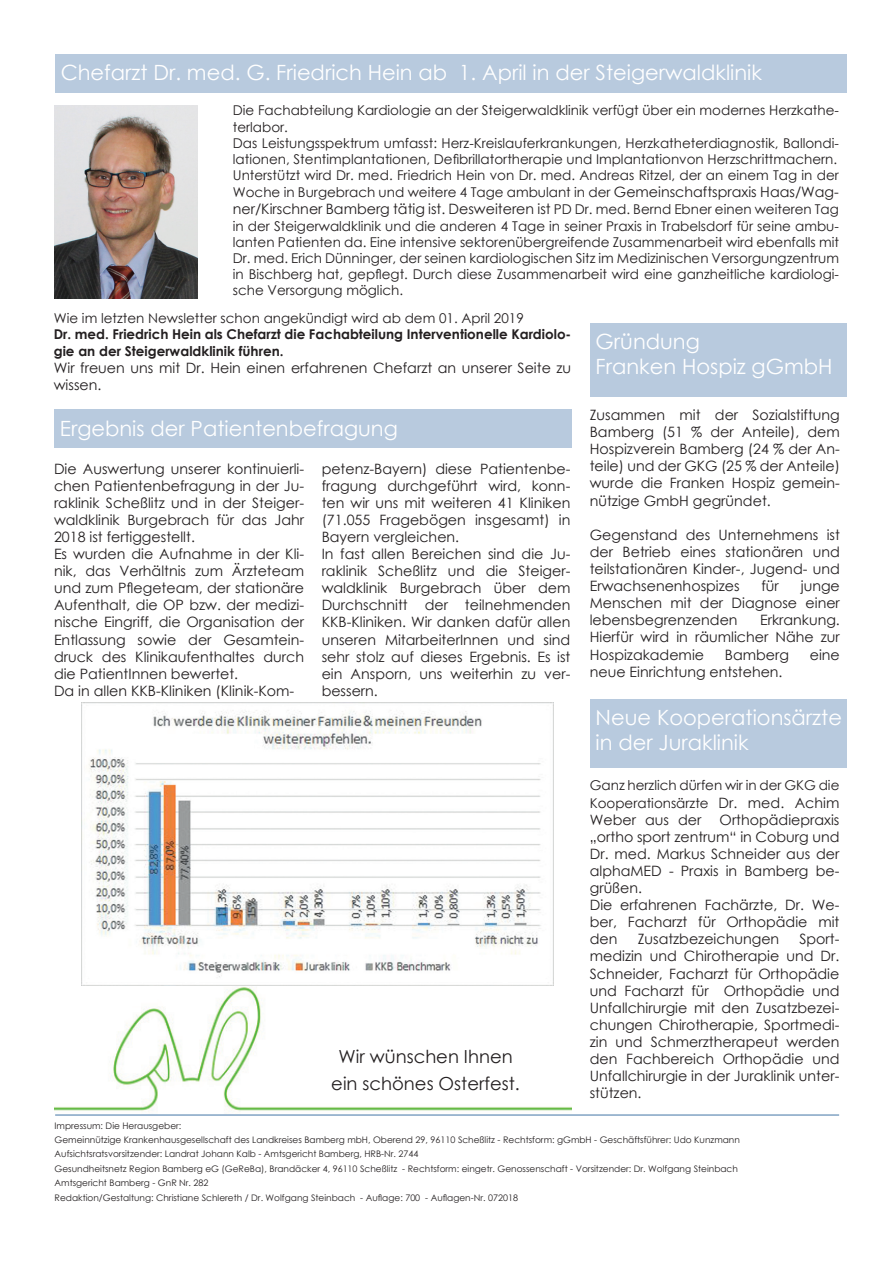
<style>
.page{position:relative;width:893px;height:1263px;background:#fff}
.page>*{position:absolute;margin:0;border:0;box-sizing:border-box;transform-origin:0 0}
.t1{font:21px/25.2px "Century Gothic";color:#fff}
.t2{font:18px/27px "Century Gothic";color:#231f20;text-align:center}
.t3{font:14.25px/17.1px "Century Gothic";color:#231f20;text-align:justify}
.t4{font:13.5px/16.4px "Century Gothic";color:#231f20}
.t5{font:700 13.5px/16.2px "Century Gothic";color:#231f20}
.t6{font:9px/14.4px "Century Gothic";color:#231f20}
.s1{font-size:14.25px}
.s2{font-size:13.5px}
</style>
<div class="page">
<img style="left:54px;top:984px;width:517px;height:128px">
<hr style="left:55px;top:1114px;width:784px;height:2px;background:#81a3c3">
<div style="left:590px;top:323px;width:256px;height:74px;background:#b8cade"></div>
<div style="left:590px;top:699px;width:256px;height:69px;background:#b8cade"></div>
<div style="left:55px;top:54px;width:791px;height:39px;background:#b8cade"></div>
<img style="left:54px;top:105px;width:143px;height:193px">
<div style="left:54px;top:409px;width:517px;height:39px;background:#b8cade"></div>
<img style="left:81px;top:703px;width:472px;height:283px">
<h1 class="t1" style="left:61px;top:60px;width:703px">Chefarzt Dr. med. G. Friedrich Hein ab 1. April in der Steigerwaldklinik</h1>
<p class="t4" style="left:233px;top:102px;width:608px">Die Fachabteilung Kardiologie an der Steigerwaldklinik verfügt über ein modernes Herzkathe&shy;terlabor.<br>Das Leistungsspektrum umfasst: Herz-Kreislauferkrankungen, Herzkatheterdiagnostik, Ballondi&shy;lationen, Stentimplantationen, Defibrillatortherapie und Implantationvon Herzschrittmachern.<br>Unterstützt wird Dr. med. Friedrich Hein von Dr. med. Andreas Ritzel, der an einem Tag in der Woche in Burgebrach und weitere 4 Tage ambulant in der <span class="s1">Gemeinschaftspraxis Haas/Wag-</span></p>
<p class="t3" style="left:233px;top:200px;width:608px">ner/Kirschner Bamberg tätig ist. Desweiteren ist <span class="s2">PD Dr. med. Bernd Ebner einen weiteren Tag</span></p>
<p class="t4" style="left:233px;top:217px;width:608px;text-align:justify">in der Steigerwaldklinik und die anderen 4 Tage in seiner Praxis in Trabelsdorf für seine ambu&shy;lanten Patienten da. Eine intensive sektorenübergreifende Zusammenarbeit wird ebenfalls mit Dr. med. Erich Dünninger, der seinen kardiologischen Sitz im Medizinischen Versorgungzentrum in Bischberg hat, gepflegt. Durch diese Zusammenarbeit wird eine ganzheitliche kardiologi&shy;sche Versorgung möglich.</p>
<p class="t4" style="left:54px;top:310px;width:472px">Wie im letzten Newsletter schon angekündigt wird ab dem 01. April 2019</p>
<p class="t5" style="left:54px;top:326px;width:519px">Dr. med. Friedrich Hein als Chefarzt die Fachabteilung Interventionelle Kardiolo&shy;gie an der Steigerwaldklinik führen.</p>
<p class="t3" style="left:54px;top:359px;width:519px">Wir freuen uns mit Dr. Hein einen erfahrenen Chefarzt an unserer Seite zu wissen.</p>
<h1 class="t1" style="left:60px;top:415px;width:340px">Ergebnis der Patientenbefragung</h1>
<p class="t3" style="left:54px;top:460px;width:252px;text-align:left">Die Auswertung unserer kontinuierli&shy;chen Patientenbefragung in der Ju&shy;raklinik Scheßlitz und in der Steiger&shy;waldklinik Burgebrach für das Jahr 2018 ist fertiggestellt.<br>Es wurden die Aufnahme in der Kli&shy;nik, das Verhältnis zum Ärzteteam und zum Pflegeteam, der stationäre Aufenthalt, die OP bzw. der medizi&shy;nische Eingriff, die Organisation der Entlassung sowie der Gesamtein&shy;druck des Klinikaufenthaltes durch die PatientInnen bewertet.<br>Da in allen KKB-Kliniken (Klinik-Kom-</p>
<p class="t3" style="left:322px;top:460px;width:250px;text-align:left">petenz-Bayern) diese Patientenbe&shy;fragung durchgeführt wird, konn&shy;ten wir uns mit weiteren 41 Kliniken (71.055 Fragebögen insgesamt) in<br>Bayern vergleichen.<br>In fast allen Bereichen sind die Ju&shy;raklinik Scheßlitz und die Steiger&shy;waldklinik Burgebrach über dem<br>Durchschnitt der teilnehmenden<br>KKB-Kliniken. Wir danken dafür allen unseren MitarbeiterInnen und sind sehr stolz auf dieses Ergebnis. Es ist ein Ansporn, uns weiterhin zu ver&shy;bessern.</p>
<p class="t2" style="left:331px;top:1042px;width:190px">Wir wünschen Ihnen ein schönes Osterfest.</p>
<h1 class="t1" style="left:596px;top:329px;width:238px">Gründung<br>Franken Hospiz gGmbH</h1>
<p class="t3" style="left:590px;top:406px;width:252px">Zusammen mit der Sozialstiftung Bamberg (51 % der Anteile), dem Hospizverein Bamberg (24 % der An&shy;teile) und der GKG (25 % der Anteile) wurde die Franken Hospiz gemein&shy;nützige GmbH gegründet.</p>
<p class="t3" style="left:590px;top:526px;width:252px">Gegenstand des Unternehmens ist der Betrieb eines stationären und teilstationären Kinder-, Jugend- und Erwachsenenhospizes</p>
<p class="t3" style="left:590px;top:577px;width:252px;text-indent:211px">junge Menschen mit der Diagnose einer lebensbegrenzenden</p>
<p class="t3" style="left:761px;top:577px;width:19px">für</p>
<p class="t3" style="left:590px;top:611px;width:252px;text-indent:170px">Erkrankung.<br>Hierfür wird in räumlicher Nähe zur Hospizakademie</p>
<p class="t3" style="left:725px;top:646px;width:66px">Bamberg</p>
<p class="t3" style="left:810px;top:646px;width:32px">eine</p>
<p class="t3" style="left:590px;top:663px;width:194px">neue Einrichtung entstehen.</p>
<h1 class="t1" style="left:596px;top:705px;width:248px">Neue Kooperationsärzte in der Juraklinik</h1>
<p class="t4" style="left:590px;top:777px;width:251px;line-height:17.1px">Ganz herzlich dürfen wir in der GKG die<br>Kooperationsärzte <span class="s1">Dr. med. Achim</span></p>
<p class="t3" style="left:590px;top:811px;width:113px">Weber aus der</p>
<p class="t3" style="left:590px;top:811px;width:251px;text-align:left;text-indent:130px">Orthopädiepraxis „ortho sport zentrum“ in Coburg und<br>Dr. med. Markus Schneider aus der alphaMED - Praxis in Bamberg be&shy;grüßen.<br>Die erfahrenen Fachärzte, Dr. We&shy;ber, Facharzt für Orthopädie mit den</p>
<p class="t3" style="left:638px;top:930px;width:143px">Zusatzbezeichungen</p>
<p class="t3" style="left:590px;top:930px;width:251px;text-indent:210px">Sport&shy;medizin und Chirotherapie und Dr.<br>Schneider, Facharzt für Orthopädie und Facharzt für Orthopädie und Unfallchirurgie mit den Zusatzbezei&shy;chungen Chirotherapie, Sportmedi&shy;zin und Schmerztherapeut werden den Fachbereich Orthopädie und Unfallchirurgie in der Juraklinik unter&shy;stützen.</p>
<p class="t6" style="left:55px;top:1118px;width:687px">Impressum: Die Herausgeber:<br>Gemeinnützige Krankenhausgesellschaft des Landkreises Bamberg mbH, Oberend 29, 96110 Scheßlitz - Rechtsform: gGmbH - Geschäftsfü hrer: Udo Kunzmann Aufsichtsratsvorsitzender: Landrat Johann Kalb - Amtsgericht Bamberg, HRB-Nr. 2744<br>Gesundheitsnetz Region Bamberg eG (GeReBa), Brandäcker 4, 96110 Scheßlitz - Rechtsform: eingetr. Genossenschaft - Vorsitzender: Dr. Wolfgang Steinbach Amtsgericht Bamberg - GnR Nr. 282<br>Redaktion/Gestaltung: Christiane Schlereth / Dr. Wolfgang Steinbach - Auflage: 700 - Auflagen-Nr. 072018</p>
</div>
